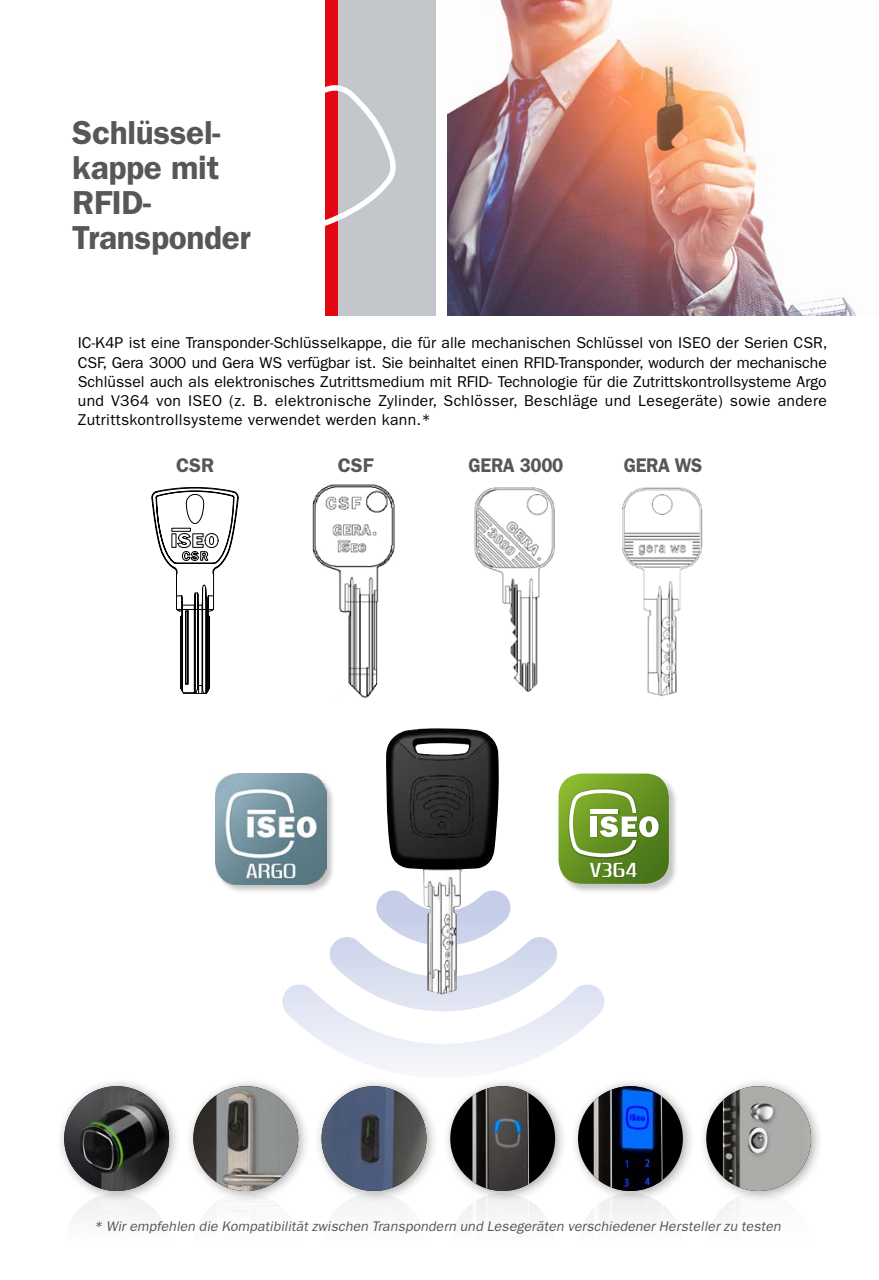
<style>
.page{position:relative;width:879px;height:1280px;background:#fff}
.page>*{position:absolute;margin:0;border:0;box-sizing:border-box;transform-origin:0 0}
.t1{font:600 33.43px/35px "ITC Franklin Gothic Std";letter-spacing:-.01em;color:#575756}
.t2{font:21.35px "Zrnic";color:#fff;scale:1.25 1}
.t3{font:600 19.78px "ITC Franklin Gothic Std";letter-spacing:-.02em;color:#575756;scale:.94 1}
.t4{font:600 19.78px "ITC Franklin Gothic Std";letter-spacing:-.02em;color:#575756}
.t5{font:15.75px/19.2px "ITC Franklin Gothic Std";letter-spacing:.02em;color:#000;text-align:justify}
.t6{font:italic 14px "ITC Franklin Gothic Std";color:#575756}
</style>
<div class="page">
<div style="left:336px;top:0;width:99px;height:316px;background:#c3c6ca"></div>
<div style="left:325px;top:0;width:12px;height:316px;background:#e30613"></div>
<svg style="left:325px;top:83px;width:71px;height:153px"></svg>
<img style="left:447px;top:0;width:409px;height:315px">
<div style="left:56px;top:1077px;width:767px;height:126px;background:#000;opacity:.35"></div>
<img style="left:64px;top:1086px;width:105px;height:105px;border-radius:52px">
<img style="left:193px;top:1086px;width:105px;height:105px;border-radius:52px">
<img style="left:321px;top:1086px;width:105px;height:105px;border-radius:52px">
<div style="left:450px;top:1086px;width:105px;height:105px;background:#000;border-radius:50%"></div>
<img style="left:472px;top:1086px;width:56px;height:105px">
<div style="left:577px;top:1086px;width:105px;height:105px;background:#000;border-radius:50%"></div>
<img style="left:593px;top:1086px;width:69px;height:105px">
<div style="left:705px;top:1086px;width:105px;height:105px;background:#000;border-radius:50%"></div>
<img style="left:722px;top:1086px;width:88px;height:105px">
<img style="left:64px;top:1193px;width:105px;height:24px">
<img style="left:193px;top:1193px;width:105px;height:20px">
<img style="left:321px;top:1193px;width:105px;height:16px">
<svg style="left:450px;top:1193px;width:105px;height:24px"></svg>
<img style="left:472px;top:1193px;width:56px;height:24px">
<svg style="left:577px;top:1193px;width:105px;height:24px"></svg>
<img style="left:593px;top:1193px;width:69px;height:24px">
<svg style="left:705px;top:1193px;width:17px;height:24px"></svg>
<img style="left:722px;top:1193px;width:88px;height:24px">
<div style="left:558px;top:774px;width:120px;height:119px;background:#000;opacity:.23"></div>
<svg style="left:280px;top:774px;width:388px;height:306px"></svg>
<img style="left:587px;top:858px;width:52px;height:26px">
<div style="left:216px;top:774px;width:120px;height:120px;background:#000;opacity:.23"></div>
<img style="left:216px;top:774px;width:110px;height:110px">
<img style="left:385px;top:728px;width:115px;height:266px">
<svg style="left:151px;top:487px;width:87px;height:207px"></svg>
<img style="left:474px;top:487px;width:81px;height:205px">
<img style="left:622px;top:487px;width:81px;height:210px">
<img style="left:312px;top:484px;width:83px;height:214px">
<h1 class="t1" style="left:72px;top:116px;width:180px">Schlüssel&shy;kappe mit<br>RFID-<br>Transponder</h1>
<p class="t5" style="left:78px;top:333px;width:751px">IC-K4P ist eine Transponder-Schlüsselkappe, die für alle mechanischen Schlüssel von ISEO der Serien CSR, CSF, Gera 3000 und Gera WS verfügbar ist. Sie beinhaltet einen RFID-Transponder, wodurch der mechanische Schlüssel auch als elektronisches Zutrittsmedium mit RFID- Technologie für die Zutrittskontrollsysteme Argo und V364 von ISEO (z. B. elektronische Zylinder, Schlösser, Beschläge und Lesegeräte) sowie andere Zutrittskontrollsysteme verwendet werden kann.*</p>
<p class="t4" style="left:176px;top:453px;width:40px">CSR</p>
<p class="t4" style="left:337px;top:453px;width:37px">CSF</p>
<p class="t3" style="left:468px;top:453px;width:102px">GERA 3000</p>
<p class="t3" style="left:623px;top:453px;width:85px">GERA WS</p>
<h2 class="t2" style="left:589px;top:860px;width:40px">V364</h2>
<p class="t6" style="left:94px;top:1218px;width:691px">* Wir empfehlen die Kompatibilität zwischen Transpondern und Lesegeräten verschiedener Hersteller zu testen</p>
</div>
